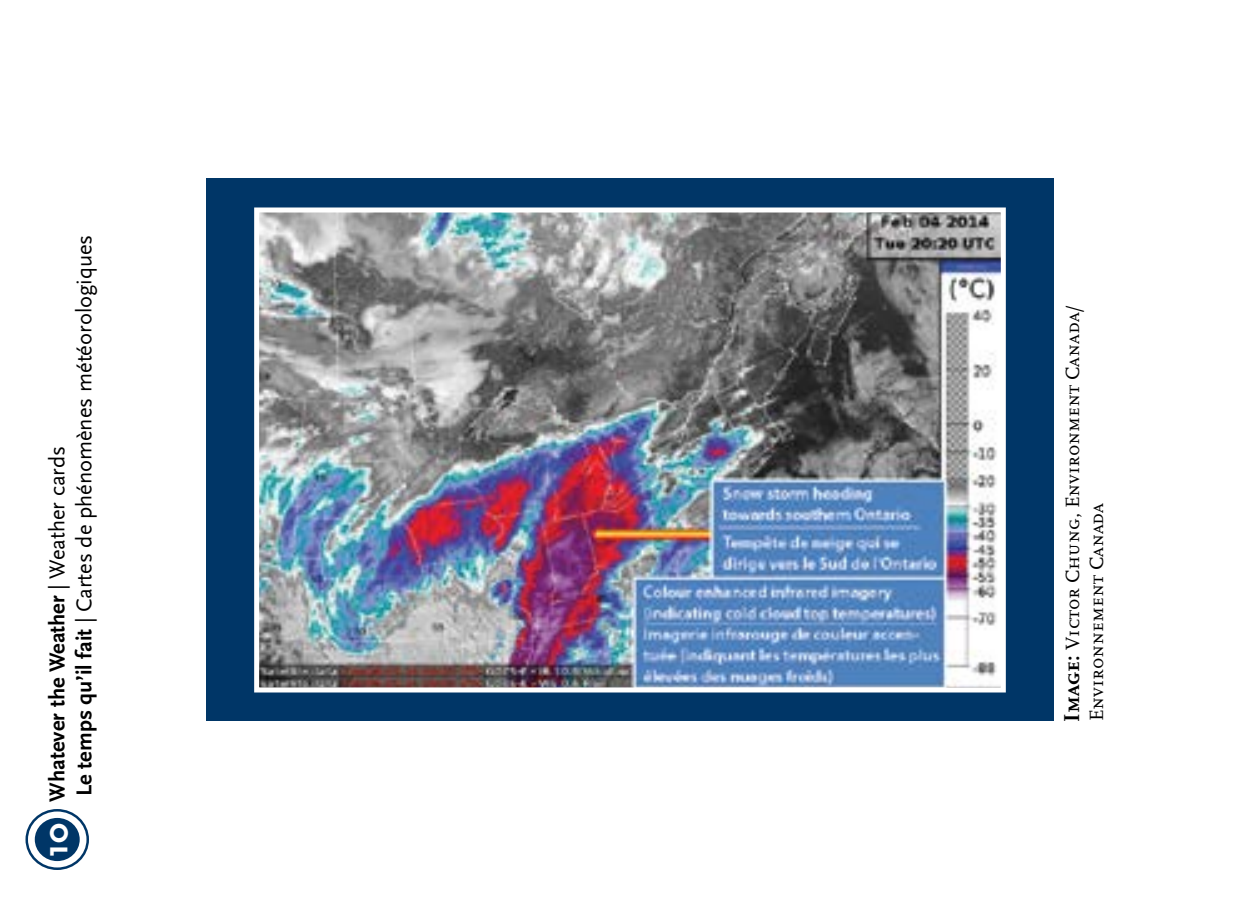
<style>
.page{position:relative;width:1260px;height:900px;background:#fff}
.page>*{position:absolute;margin:0;border:0;box-sizing:border-box;transform-origin:0 0}
.t1{font:700 35px "Scala Sans";color:#fff}
.t2{font:22.5px/27px "Scala Sans";color:#000}
.t3{font:20px/24px "Scala Caps";color:#000}
.s1{font-weight:700}
.s2{font-weight:700;font-size:22.5px}
</style>
<div class="page">
<div style="left:206px;top:178px;width:848px;height:543px;background:#003667"></div>
<div style="left:35px;top:818px;width:45px;height:43px;background:#003667;border-radius:50%"></div>
<div style="left:25px;top:809px;width:64px;height:61px;border:2px solid #003667;border-radius:50%"></div>
<img style="left:260px;top:214px;width:740px;height:472px">
<div style="left:254px;top:208px;width:752px;height:484px;border:5px solid #fff"></div>
<p class="t2" style="left:44px;top:802px;width:568px;rotate:-90deg"><span class="s1">Whatever the Weather</span> | Weather cards<br><span class="s1">Le temps qu’il fait</span> | Cartes de phénomènes météorologiques</p>
<h1 class="t1" style="left:37px;top:857px;width:35px;rotate:-90deg">10</h1>
<p class="t3" style="left:1061px;top:721px;width:417px;rotate:-90deg"><span class="s2">Image:</span> Victor Chung, Environment Canada/<br>Environnement Canada</p>
</div>
